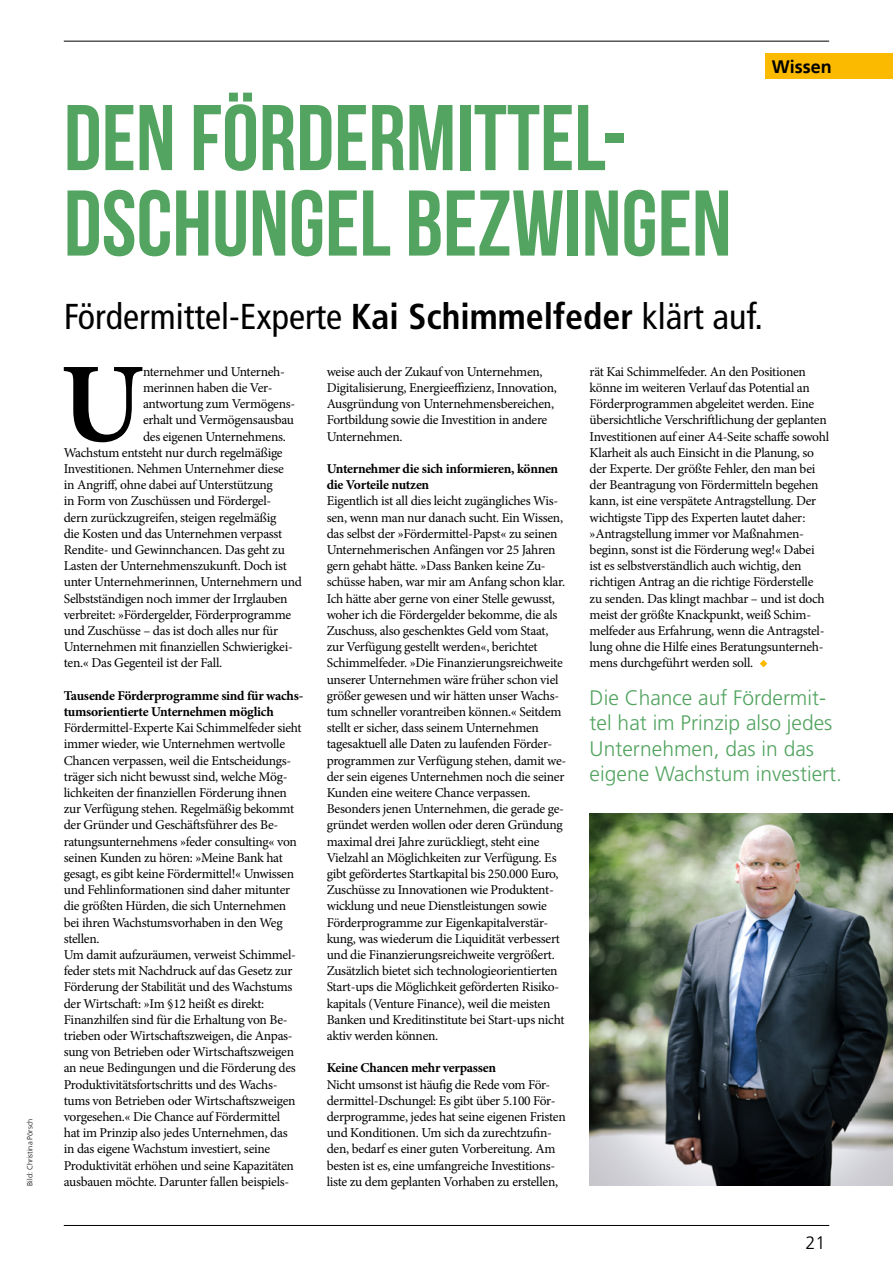
<style>
.page{position:relative;width:893px;height:1263px;background:#fff}
.page>*{position:absolute;margin:0;border:0;box-sizing:border-box;transform-origin:0 0}
.t1{font:700 113.25px "Minion Pro";color:#000}
.t2{font:93px/85.5px "Bebas Neue";color:#53a460}
.t3{font:condensed 36px "Frutiger LT Std";color:#000}
.t4{font:300 21px/25.2px "Frutiger LT Pro";color:#53a460}
.t5{font:700 18px "Frutiger LT";color:#000}
.t6{font:300 18px "Frutiger LT";color:#000}
.t7{font:13.5px/16.2px "Minion Pro";letter-spacing:-.02em;color:#000}
.t8{font:700 13.5px/16.2px "Minion Pro";letter-spacing:-.02em;color:#000}
.t9{font:300 7.5px "Frutiger LT";color:#000}
.s1{font-weight:700}
</style>
<div class="page">
<img style="left:590px;top:813px;width:303px;height:373px">
<svg style="left:760px;top:660px;width:7px;height:7px"></svg>
<hr style="left:64px;top:41px;width:765px;height:1px;background:#000">
<hr style="left:64px;top:1225px;width:765px;height:1px;background:#000">
<div style="left:765px;top:53px;width:128px;height:26px;background:#fbba00"></div>
<p class="t9" style="left:26px;top:1186px;width:69px;rotate:-90deg">Bild: Christina Pörsch</p>
<h2 class="t2" style="left:64px;top:94px;width:669px">DEN FÖRDERMITTEL-<br>DSCHUNGEL BEZWINGEN</h2>
<h3 class="t5" style="left:772px;top:56px;width:61px">Wissen</h3>
<h3 class="t3" style="left:64px;top:295px;width:701px">Fördermittel-Experte <span class="s1">Kai Schimmelfeder</span> klärt auf.</h3>
<h1 class="t1" style="left:60px;top:325px;width:84px">U</h1>
<p class="t7" style="left:143px;top:363px;width:143px">nternehmer und Unterneh-</p>
<p class="t7" style="left:143px;top:380px;width:131px">merinnen haben die Ver-</p>
<p class="t7" style="left:143px;top:396px;width:154px">antwortung zum Vermögens-</p>
<p class="t7" style="left:143px;top:412px;width:152px">erhalt und Vermögensausbau</p>
<p class="t7" style="left:143px;top:428px;width:144px">des eigenen Unternehmens.</p>
<p class="t7" style="left:64px;top:444px;width:220px">Wachstum entsteht nur durch regelmäßige</p>
<p class="t7" style="left:64px;top:461px;width:222px">Investitionen. Nehmen Unternehmer diese</p>
<p class="t7" style="left:64px;top:477px;width:211px">in Angriff, ohne dabei auf Unterstützung</p>
<p class="t7" style="left:64px;top:493px;width:209px">in Form von Zuschüssen und Fördergel-</p>
<p class="t7" style="left:64px;top:509px;width:214px">dern zurückzugreifen, steigen regelmäßig</p>
<p class="t7" style="left:64px;top:525px;width:220px">die Kosten und das Unternehmen verpasst</p>
<p class="t7" style="left:64px;top:542px;width:223px">Rendite- und Gewinnchancen. Das geht zu</p>
<p class="t7" style="left:64px;top:558px;width:225px">Lasten der Unternehmenszukunft. Doch ist</p>
<p class="t7" style="left:64px;top:574px;width:240px">unter Unternehmerinnen, Unternehmern und</p>
<p class="t7" style="left:64px;top:590px;width:225px">Selbstständigen noch immer der Irrglauben</p>
<p class="t7" style="left:64px;top:606px;width:229px">verbreitet: »Fördergelder, Förderprogramme</p>
<p class="t7" style="left:64px;top:623px;width:216px">und Zuschüsse – das ist doch alles nur für</p>
<p class="t7" style="left:64px;top:639px;width:231px">Unternehmen mit finanziellen Schwierigkei-</p>
<p class="t7" style="left:64px;top:655px;width:160px">ten.« Das Gegenteil ist der Fall.</p>
<p class="t8" style="left:64px;top:687px;width:241px">Tausende Förderprogramme sind für wachs&shy;tumsorientierte Unternehmen möglich</p>
<p class="t7" style="left:64px;top:720px;width:239px">Fördermittel-Experte Kai Schimmelfeder sieht immer wieder, wie Unternehmen wertvolle Chancen verpassen, weil die Entscheidungs&shy;träger sich nicht bewusst sind, welche Mög&shy;lichkeiten der finanziellen Förderung ihnen zur Verfügung stehen. Regelmäßig bekommt der Gründer und Geschäftsführer des Be&shy;ratungsunternehmens »feder consulting« von seinen Kunden zu hören: »Meine Bank hat gesagt, es gibt keine Fördermittel!« Unwissen und Fehlinformationen sind daher mitunter die größten Hürden, die sich Unternehmen bei ihren Wachstumsvorhaben in den Weg stellen.<br>Um damit aufzuräumen, verweist Schimmel&shy;feder stets mit Nachdruck auf das Gesetz zur Förderung der Stabilität und des Wachstums der Wirtschaft: »Im §12 heißt es direkt:<br>Finanzhilfen sind für die Erhaltung von Be&shy;trieben oder Wirtschaftszweigen, die Anpas&shy;sung von Betrieben oder Wirtschaftszweigen an neue Bedingungen und die Förderung des Produktivitätsfortschritts und des Wachs&shy;tums von Betrieben oder Wirtschaftszweigen vorgesehen.« Die Chance auf Fördermittel<br>hat im Prinzip also jedes Unternehmen, das in das eigene Wachstum investiert, seine Produktivität erhöhen und seine Kapazitäten ausbauen möchte. Darunter fallen beispiels-</p>
<p class="t7" style="left:327px;top:363px;width:232px">weise auch der Zukauf von Unternehmen, Digitalisierung, Energieeffizienz, Innovation, Ausgründung von Unternehmensbereichen, Fortbildung sowie die Investition in andere Unternehmen.</p>
<p class="t8" style="left:327px;top:460px;width:233px">Unternehmer die sich informieren, können die Vorteile nutzen</p>
<p class="t7" style="left:327px;top:493px;width:241px">Eigentlich ist all dies leicht zugängliches Wis&shy;sen, wenn man nur danach sucht. Ein Wissen, das selbst der »Fördermittel-Papst« zu seinen Unternehmerischen Anfängen vor 25 Jahren gern gehabt hätte. »Dass Banken keine Zu&shy;schüsse haben, war mir am Anfang schon klar.<br>Ich hätte aber gerne von einer Stelle gewusst, woher ich die Fördergelder bekomme, die als Zuschuss, also geschenktes Geld vom Staat, zur Verfügung gestellt werden«, berichtet Schimmelfeder. »Die Finanzierungsreichweite unserer Unternehmen wäre früher schon viel größer gewesen und wir hätten unser Wachs&shy;tum schneller vorantreiben können.« Seitdem stellt er sicher, dass seinem Unternehmen tagesaktuell alle Daten zu laufenden Förder&shy;programmen zur Verfügung stehen, damit we&shy;der sein eigenes Unternehmen noch die seiner Kunden eine weitere Chance verpassen.<br>Besonders jenen Unternehmen, die gerade ge&shy;gründet werden wollen oder deren Gründung maximal drei Jahre zurückliegt, steht eine Vielzahl an Möglichkeiten zur Verfügung. Es gibt gefördertes Startkapital bis 250.000 Euro, Zuschüsse zu Innovationen wie Produktent&shy;wicklung und neue Dienstleistungen sowie Förderprogramme zur Eigenkapitalverstär&shy;kung, was wiederum die Liquidität verbessert und die Finanzierungsreichweite vergrößert.<br>Zusätzlich bietet sich technologieorientierten Start-ups die Möglichkeit geförderten Risiko&shy;kapitals (Venture Finance), weil die meisten Banken und Kreditinstitute bei Start-ups nicht aktiv werden können.</p>
<p class="t8" style="left:327px;top:1060px;width:171px">Keine Chancen mehr verpassen</p>
<p class="t7" style="left:327px;top:1076px;width:241px">Nicht umsonst ist häufig die Rede vom För&shy;dermittel-Dschungel: Es gibt über 5.100 För&shy;derprogramme, jedes hat seine eigenen Fristen und Konditionen. Um sich da zurechtzufin&shy;den, bedarf es einer guten Vorbereitung. Am besten ist es, eine umfangreiche Investitions&shy;liste zu dem geplanten Vorhaben zu erstellen,</p>
<p class="t7" style="left:590px;top:363px;width:241px">rät Kai Schimmelfeder. An den Positionen könne im weiteren Verlauf das Potential an Förderprogrammen abgeleitet werden. Eine übersichtliche Verschriftlichung der geplanten Investitionen auf einer A4-Seite schaffe sowohl Klarheit als auch Einsicht in die Planung, so der Experte. Der größte Fehler, den man bei der Beantragung von Fördermitteln begehen kann, ist eine verspätete Antragstellung. Der wichtigste Tipp des Experten lautet daher: »Antragstellung immer vor Maßnahmen&shy;beginn, sonst ist die Förderung weg!« Dabei ist es selbstverständlich auch wichtig, den richtigen Antrag an die richtige Förderstelle zu senden. Das klingt machbar – und ist doch meist der größte Knackpunkt, weiß Schim&shy;melfeder aus Erfahrung, wenn die Antragstel&shy;lung ohne die Hilfe eines Beratungsunterneh&shy;mens durchgeführt werden soll.</p>
<h3 class="t4" style="left:590px;top:685px;width:254px">Die Chance auf Fördermit&shy;tel hat im Prinzip also jedes<br>Unternehmen, das in das eigene Wachstum investiert.</h3>
<h3 class="t6" style="left:805px;top:1233px;width:22px">21</h3>
</div>
